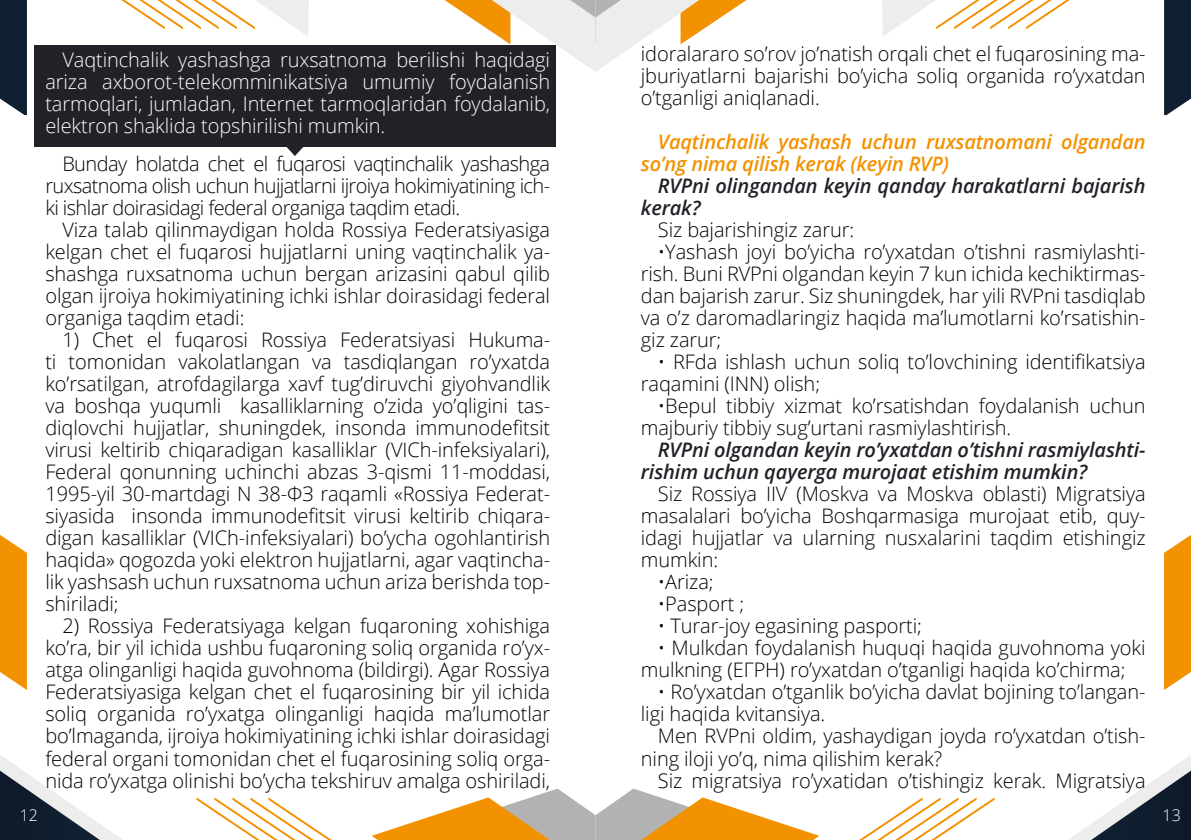
<style>
.page{position:relative;width:1191px;height:840px;background:#fff}
.page>*{position:absolute;margin:0;border:0;box-sizing:border-box;transform-origin:0 0}
.t1{font:300 20px/22px "Open Sans";letter-spacing:-.005em;color:#000;text-align:justify}
.t2{font:300 20px/22px "Open Sans";letter-spacing:-.005em;color:#fff;text-align:justify}
.t3{font:italic 600 20px/22px "Open Sans";letter-spacing:-.005em;color:#212228}
.t4{font:italic 600 20px/22px "Open Sans";letter-spacing:-.01em;color:#f39200}
.t5{font:300 16px "Open Sans";color:#fff}
</style>
<div class="page">
<svg style="left:1070px;top:755px;width:121px;height:84px"></svg>
<svg style="left:1164px;top:535px;width:27px;height:154px;background:#f49e1c"></svg>
<svg style="left:0;top:755px;width:121px;height:84px"></svg>
<svg style="left:0;top:535px;width:27px;height:154px;background:#f49e1c"></svg>
<svg style="left:196px;top:788px;width:798px;height:51px"></svg>
<svg style="left:1164px;top:0;width:27px;height:115px;background:#1f2d3e"></svg>
<svg style="left:882px;top:0;width:188px;height:36px"></svg>
<svg style="left:444px;top:0;width:303px;height:72px"></svg>
<svg style="left:0;top:0;width:27px;height:115px;background:#1f2d3e"></svg>
<svg style="left:121px;top:0;width:188px;height:36px"></svg>
<svg style="left:280px;top:146px;width:30px;height:10px"></svg>
<div style="left:34px;top:45px;width:522px;height:101px;background:#212228"></div>
<p class="t2" style="left:45px;top:48px;width:506px;text-indent:17px">Vaqtinchalik yashashga ruxsatnoma berilishi haqidagi ariza axborot-telekomminikatsiya umumiy foydalanish tarmoqlari, jumladan, Internet tarmoqlaridan foydalanib, elektron shaklida topshirilishi mumkin.</p>
<p class="t1" style="left:45px;top:152px;width:506px;text-indent:17px">Bunday holatda chet el fuqarosi vaqtinchalik yashashga ruxsatnoma olish uchun hujjatlarni ijroiya hokimiyatining ich&shy;ki ishlar doirasidagi federal organiga taqdim etadi.</p>
<p class="t1" style="left:45px;top:218px;width:506px;text-indent:17px">Viza talab qilinmaydigan holda Rossiya Federatsiyasiga kelgan chet el fuqarosi hujjatlarni uning vaqtinchalik ya&shy;shashga ruxsatnoma uchun bergan arizasini qabul qilib olgan ijroiya hokimiyatining ichki ishlar doirasidagi federal organiga taqdim etadi:</p>
<p class="t1" style="left:45px;top:328px;width:506px;text-indent:17px">1) Chet el fuqarosi Rossiya Federatsiyasi Hukuma&shy;ti tomonidan vakolatlangan va tasdiqlangan ro’yxatda ko’rsatilgan, atrofdagilarga xavf tug’diruvchi giyohvandlik va boshqa yuqumli kasalliklarning o’zida yo’qligini tas&shy;diqlovchi hujjatlar, shuningdek, insonda immunodefitsit virusi keltirib chiqaradigan kasalliklar (VICh-infeksiyalari), Federal qonunning uchinchi abzas 3-qismi 11-moddasi, 1995-yil 30-martdagi N 38-ФЗ raqamli «Rossiya Federat&shy;siyasida insonda immunodefitsit virusi keltirib chiqara&shy;digan kasalliklar (VICh-infeksiyalari) bo’ycha ogohlantirish haqida» qogozda yoki elektron hujjatlarni, agar vaqtincha&shy;lik yashsash uchun ruxsatnoma uchun ariza berishda top&shy;shiriladi;</p>
<p class="t1" style="left:45px;top:614px;width:506px;text-indent:17px">2) Rossiya Federatsiyaga kelgan fuqaroning xohishiga ko’ra, bir yil ichida ushbu fuqaroning soliq organida ro’yx&shy;atga olinganligi haqida guvohnoma (bildirgi). Agar Rossiya Federatsiyasiga kelgan chet el fuqarosining bir yil ichida soliq organida ro’yxatga olinganligi haqida ma’lumotlar bo’lmaganda, ijroiya hokimiyatining ichki ishlar doirasidagi federal organi tomonidan chet el fuqarosining soliq orga&shy;nida ro’yxatga olinishi bo’ycha tekshiruv amalga oshiriladi,</p>
<p class="t1" style="left:641px;top:42px;width:506px">idoralararo so’rov jo’natish orqali chet el fuqarosining ma&shy;jburiyatlarni bajarishi bo’yicha soliq organida ro’yxatdan o’tganligi aniqlanadi.</p>
<p class="t4" style="left:641px;top:130px;width:506px;text-indent:17px">Vaqtinchalik yashash uchun ruxsatnomani olgandan so’ng nima qilish kerak (keyin RVP)</p>
<p class="t3" style="left:641px;top:174px;width:506px;text-indent:17px">RVPni olingandan keyin qanday harakatlarni bajarish kerak?</p>
<p class="t1" style="left:658px;top:218px;width:198px">Siz bajarishingiz zarur:</p>
<p class="t1" style="left:641px;top:240px;width:506px;text-indent:17px">•Yashash joyi bo’yicha ro’yxatdan o’tishni rasmiylashti&shy;rish. Buni RVPni olgandan keyin 7 kun ichida kechiktirmas&shy;dan bajarish zarur. Siz shuningdek, har yili RVPni tasdiqlab va o’z daromadlaringiz haqida ma’lumotlarni ko’rsatishin&shy;giz zarur;</p>
<p class="t1" style="left:641px;top:350px;width:506px;text-indent:17px">• RFda ishlash uchun soliq to’lovchining identifikatsiya raqamini (INN) olish;</p>
<p class="t1" style="left:641px;top:394px;width:506px;text-indent:17px">•Bepul tibbiy xizmat ko’rsatishdan foydalanish uchun majburiy tibbiy sug’urtani rasmiylashtirish.</p>
<p class="t3" style="left:641px;top:438px;width:506px;text-indent:17px">RVPni olgandan keyin ro’yxatdan o’tishni rasmiylashti&shy;rishim uchun qayerga murojaat etishim mumkin?</p>
<p class="t1" style="left:641px;top:482px;width:506px;text-indent:17px">Siz Rossiya IIV (Moskva va Moskva oblasti) Migratsiya masalalari bo’yicha Boshqarmasiga murojaat etib, quy&shy;idagi hujjatlar va ularning nusxalarini taqdim etishingiz mumkin:</p>
<p class="t1" style="left:658px;top:570px;width:57px">•Ariza;</p>
<p class="t1" style="left:658px;top:592px;width:88px">•Pasport ;</p>
<p class="t1" style="left:658px;top:614px;width:266px">• Turar-joy egasining pasporti;</p>
<p class="t1" style="left:641px;top:636px;width:506px;text-indent:17px">• Mulkdan foydalanish huquqi haqida guvohnoma yoki mulkning (ЕГРН) ro’yxatdan o’tganligi haqida ko’chirma;</p>
<p class="t1" style="left:641px;top:680px;width:506px;text-indent:17px">• Ro’yxatdan o’tganlik bo’yicha davlat bojining to’langan&shy;ligi haqida kvitansiya.</p>
<p class="t1" style="left:641px;top:724px;width:506px;text-indent:17px">Men RVPni oldim, yashaydigan joyda ro’yxatdan o’tish&shy;ning iloji yo’q, nima qilishim kerak?</p>
<p class="t1" style="left:658px;top:768px;width:489px">Siz migratsiya ro’yxatidan o’tishingiz kerak. Migratsiya</p>
<p class="t5" style="left:20px;top:803px;width:20px">12</p>
<p class="t5" style="left:1162px;top:803px;width:20px">13</p>
</div>
